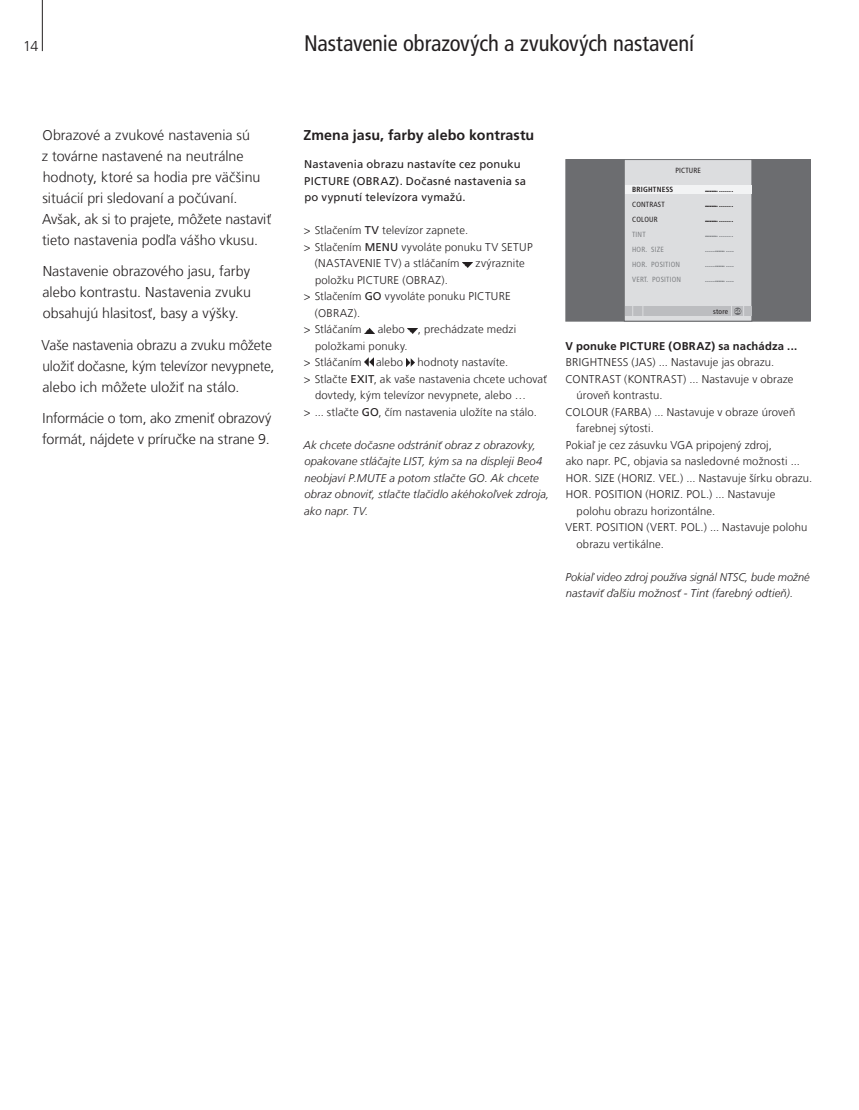
<style>
.page{position:relative;width:859px;height:1110px;background:#fff}
.page>*{position:absolute;margin:0;border:0;box-sizing:border-box;transform-origin:0 0}
.t1{font:condensed 22.5px "Frutiger LT Com";letter-spacing:-.005em;color:#231f20}
.t2{font:300 14.25px/21px "Frutiger LT Com";letter-spacing:-.005em;color:#231f20}
.t3{font:700 14.25px "Frutiger LT Com";letter-spacing:.005em;color:#231f20}
.t4{font:300 11.25px "Frutiger LT Com";letter-spacing:.01em;color:#231f20}
.t5{font:italic 300 11.25px/16.5px "Frutiger LT Com";letter-spacing:.01em;color:#231f20}
.t6{font:11.25px/16.5px "Frutiger LT Com";letter-spacing:.015em;color:#231f20}
.t7{font:700 11.25px "Frutiger LT Com";letter-spacing:.02em;color:#231f20}
.t8{font:700 9px "Frutiger";color:#231f20}
.t9{font:9px "Frutiger";color:#808285}
.t10{font:700 9px "Frutiger";color:#808285}
.t11{font:condensed 7.5px "Frutiger";letter-spacing:.025em;color:#808285}
.t12{font:condensed 7.5px "Frutiger";letter-spacing:.025em;color:#231f20}
.t13{font:700 condensed 7.5px "Frutiger";letter-spacing:.025em;color:#231f20}
.s1{font-weight:400}
.s2{font-weight:400;font-stretch:condensed;font-size:10.5px}
.s3{font-weight:700}
.s4{font-stretch:condensed;font-size:10.5px}
.s5{font-size:5.25px;color:#fff}
</style>
<div class="page">
<hr style="left:42px;top:0;width:1px;height:51px;background:#231f20">
<svg style="left:463px;top:262px;width:9px;height:5px"></svg>
<svg style="left:365px;top:328px;width:10px;height:5px"></svg>
<svg style="left:408px;top:328px;width:10px;height:5px"></svg>
<svg style="left:365px;top:358px;width:8px;height:8px"></svg>
<svg style="left:406px;top:358px;width:8px;height:8px"></svg>
<div style="left:566px;top:160px;width:244px;height:161px;background:#6c6d70"></div>
<div style="left:566px;top:159px;width:245px;height:162px;border:1px solid #6c6d70"></div>
<div style="left:624px;top:160px;width:128px;height:161px;background:#dcdddf"></div>
<div style="left:624px;top:159px;width:128px;height:162px;border:1px solid #6c6d70"></div>
<div style="left:625px;top:185px;width:126px;height:8px;background:#f2f3f4"></div>
<div style="left:625px;top:306px;width:126px;height:10px;background:#bcbdc0"></div>
<div style="left:734px;top:307px;width:7px;height:8px;background:#6c6d70;border-radius:50%"></div>
<p class="t2" style="left:23px;top:36px;width:17px">14</p>
<h1 class="t1" style="left:304px;top:30px;width:391px">Nastavenie obrazových a zvukových nastavení</h1>
<p class="t2" style="left:42px;top:124px;width:231px">Obrazové a zvukové nastavenia sú<br>z továrne nastavené na neutrálne hodnoty, ktoré sa hodia pre väčšinu situácií pri sledovaní a počúvaní.<br>Avšak, ak si to prajete, môžete nastaviť tieto nastavenia podľa vášho vkusu.</p>
<p class="t2" style="left:43px;top:261px;width:210px;text-align:justify">Nastavenie obrazového jasu, farby alebo kontrastu. Nastavenia zvuku obsahujú hlasitosť, basy a výšky.</p>
<p class="t2" style="left:42px;top:334px;width:234px">Vaše nastavenia obrazu a zvuku môžete uložiť dočasne, kým televízor nevypnete, alebo ich môžete uložiť na stálo.</p>
<p class="t2" style="left:42px;top:408px;width:231px">Informácie o tom, ako zmeniť obrazový formát, nájdete v príručke na strane 9.</p>
<p class="t3" style="left:304px;top:126px;width:232px">Zmena jasu, farby alebo kontrastu</p>
<p class="t6" style="left:304px;top:156px;width:223px">Nastavenia obrazu nastavíte cez ponuku<br>PICTURE (OBRAZ). Dočasné nastavenia sa po vypnutí televízora vymažú.</p>
<p class="t4" style="left:304px;top:224px;width:166px">&gt; Stlačením <span class="s1">TV</span> televízor zapnete.</p>
<p class="t4" style="left:304px;top:240px;width:230px">&gt; Stlačením <span class="s1">MENU</span> vyvoláte ponuku TV SETUP</p>
<p class="t4" style="left:315px;top:257px;width:146px">(NASTAVENIE TV) a stláčaním</p>
<p class="t4" style="left:476px;top:257px;width:51px">zvýraznite</p>
<p class="t4" style="left:315px;top:273px;width:134px">položku PICTURE (OBRAZ).</p>
<p class="t4" style="left:304px;top:290px;width:209px">&gt; Stlačením <span class="s1">GO</span> vyvoláte ponuku PICTURE</p>
<p class="t4" style="left:315px;top:306px;width:47px">(OBRAZ).</p>
<p class="t4" style="left:304px;top:323px;width:59px">&gt; Stláčaním</p>
<p class="t4" style="left:378px;top:323px;width:140px">alebo , prechádzate medzi</p>
<p class="t4" style="left:315px;top:339px;width:94px">položkami ponuky.</p>
<p class="t4" style="left:304px;top:356px;width:59px">&gt; Stláčaním</p>
<p class="t4" style="left:376px;top:356px;width:28px">alebo</p>
<p class="t4" style="left:417px;top:356px;width:92px">hodnoty nastavíte.</p>
<p class="t4" style="left:304px;top:372px;width:245px">&gt; Stlačte <span class="s1">EXIT</span>, ak vaše nastavenia chcete uchovať</p>
<p class="t4" style="left:315px;top:389px;width:212px">dovtedy, kým televízor nevypnete, alebo …</p>
<p class="t4" style="left:304px;top:405px;width:235px">&gt; ... stlačte <span class="s1">GO</span>, čím nastavenia uložíte na stálo.</p>
<p class="t5" style="left:303px;top:436px;width:247px">Ak chcete dočasne odstrániť obraz z obrazovky, opakovane stláčajte LIST, kým sa na displeji Beo4 neobjaví P.MUTE a potom stlačte GO. Ak chcete obraz obnoviť, stlačte tlačidlo akéhokoľvek zdroja, ako napr. TV.</p>
<p class="t12" style="left:675px;top:166px;width:27px">PICTURE</p>
<p class="t13" style="left:632px;top:184px;width:43px">BRIGHTNESS</p>
<p class="t8" style="left:705px;top:183px;width:30px">.......<span class="s2">.</span><span class="s1">.......</span></p>
<p class="t12" style="left:632px;top:200px;width:34px">CONTRAST</p>
<p class="t8" style="left:705px;top:198px;width:30px">.......<span class="s2">.</span><span class="s1">.......</span></p>
<p class="t12" style="left:632px;top:215px;width:27px">COLOUR</p>
<p class="t8" style="left:705px;top:213px;width:30px">.......<span class="s2">.</span><span class="s1">.......</span></p>
<p class="t11" style="left:632px;top:230px;width:15px">TINT</p>
<p class="t10" style="left:705px;top:228px;width:30px">.......<span class="s2">.</span><span class="s1">.......</span></p>
<p class="t11" style="left:632px;top:245px;width:33px">HOR. SIZE</p>
<p class="t9" style="left:705px;top:243px;width:31px">.....<span class="s3">.....</span><span class="s4">.</span>....</p>
<p class="t11" style="left:632px;top:260px;width:50px">HOR. POSITION</p>
<p class="t9" style="left:705px;top:258px;width:31px">.....<span class="s3">.....</span><span class="s4">.</span>....</p>
<p class="t11" style="left:632px;top:275px;width:51px">VERT. POSITION</p>
<p class="t9" style="left:705px;top:273px;width:31px">.....<span class="s3">.....</span><span class="s4">.</span>....</p>
<p class="t12" style="left:713px;top:307px;width:29px">store <span class="s5">GO</span></p>
<p class="t7" style="left:565px;top:339px;width:233px">V ponuke PICTURE (OBRAZ) sa nachádza ...</p>
<p class="t4" style="left:566px;top:356px;width:210px">BRIGHTNESS (JAS) ... Nastavuje jas obrazu.</p>
<p class="t4" style="left:566px;top:372px;width:229px">CONTRAST (KONTRAST) ... Nastavuje v obraze</p>
<p class="t4" style="left:576px;top:389px;width:88px">úroveň kontrastu.</p>
<p class="t4" style="left:566px;top:405px;width:231px">COLOUR (FARBA) ... Nastavuje v obraze úroveň</p>
<p class="t4" style="left:576px;top:422px;width:79px">farebnej sýtosti.</p>
<p class="t4" style="left:566px;top:438px;width:208px">Pokiaľ je cez zásuvku VGA pripojený zdroj,</p>
<p class="t4" style="left:566px;top:455px;width:236px">ako napr. PC, objavia sa nasledovné možnosti ...</p>
<p class="t4" style="left:566px;top:471px;width:248px">HOR. SIZE (HORIZ. VEĽ.) ... Nastavuje šírku obrazu.</p>
<p class="t4" style="left:566px;top:488px;width:211px">HOR. POSITION (HORIZ. POL.) ... Nastavuje</p>
<p class="t4" style="left:577px;top:504px;width:140px">polohu obrazu horizontálne.</p>
<p class="t4" style="left:565px;top:521px;width:243px">VERT. POSITION (VERT. POL.) ... Nastavuje polohu</p>
<p class="t4" style="left:576px;top:537px;width:89px">obrazu vertikálne.</p>
<p class="t5" style="left:565px;top:568px;width:246px">Pokiaľ video zdroj používa signál NTSC, bude možné nastaviť ďalšiu možnosť - Tint (farebný odtieň).</p>
</div>
